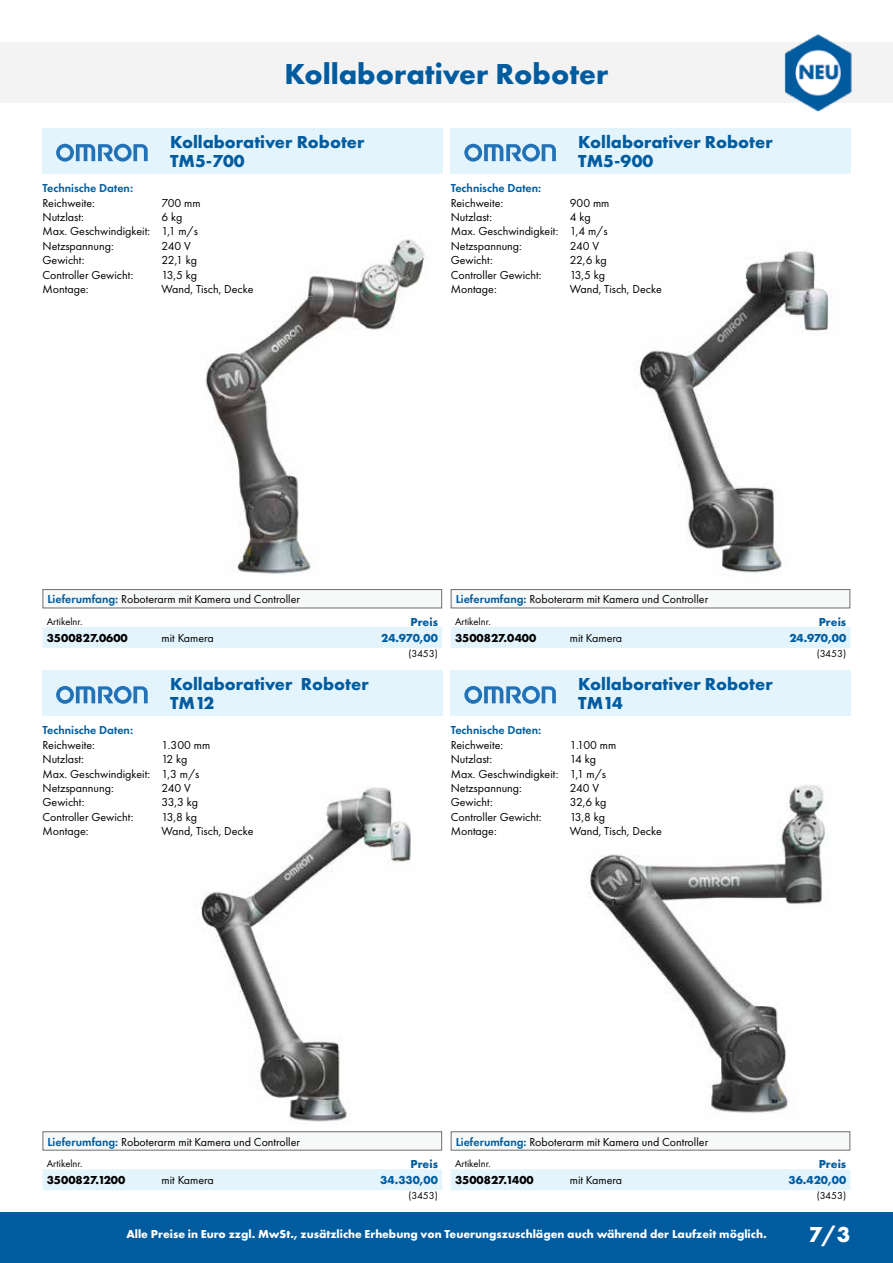
<style>
.page{position:relative;width:893px;height:1263px;background:#fff}
.page>*{position:absolute;margin:0;border:0;box-sizing:border-box;transform-origin:0 0}
.t1{font:700 30px "Futura PT";color:#005c9f}
.t2{font:700 22.5px "Futura PT";color:#fff}
.t3{font:700 18px/19.5px "Futura PT";color:#005c9f}
.t4{font:12px/14.4px "Futura PT";color:#000}
.t5{font:700 12px "Futura PT";color:#fff}
.t6{font:600 12px "Futura PT";color:#005c9f}
.t7{font:700 12px "Futura PT";color:#005c9f}
.t8{font:700 12px "Futura PT";color:#000}
.t9{font:10.5px "Futura PT";color:#000}
.s1{font-weight:600;color:#005c9f}
</style>
<div class="page">
<div style="left:0;top:1212px;width:893px;height:51px;background:#005c9f"></div>
<img style="left:588px;top:785px;width:241px;height:328px">
<div style="left:574px;top:670px;width:276px;height:46px;background:#e3f4fd"></div>
<div style="left:451px;top:670px;width:123px;height:46px;background:#e3f4fd"></div>
<svg style="left:464px;top:686px;width:92px;height:18px"></svg>
<div style="left:451px;top:1132px;width:399px;height:18px;background:#f7f8f8"></div>
<div style="left:451px;top:1131px;width:399px;height:19px;border:1px solid #6f6f6e"></div>
<div style="left:451px;top:1169px;width:399px;height:21px;background:#e3f4fd"></div>
<img style="left:205px;top:239px;width:220px;height:335px">
<div style="left:166px;top:128px;width:276px;height:45px;background:#e3f4fd"></div>
<div style="left:43px;top:128px;width:123px;height:45px;background:#e3f4fd"></div>
<svg style="left:56px;top:144px;width:92px;height:18px"></svg>
<div style="left:43px;top:589px;width:399px;height:19px;background:#f7f8f8"></div>
<div style="left:43px;top:589px;width:399px;height:19px;border:1px solid #6f6f6e"></div>
<div style="left:43px;top:627px;width:399px;height:21px;background:#e3f4fd"></div>
<img style="left:200px;top:787px;width:211px;height:335px">
<div style="left:166px;top:670px;width:276px;height:46px;background:#e3f4fd"></div>
<div style="left:43px;top:670px;width:123px;height:46px;background:#e3f4fd"></div>
<svg style="left:56px;top:686px;width:92px;height:18px"></svg>
<div style="left:43px;top:1132px;width:399px;height:18px;background:#f7f8f8"></div>
<div style="left:43px;top:1131px;width:399px;height:19px;border:1px solid #6f6f6e"></div>
<div style="left:43px;top:1169px;width:399px;height:21px;background:#e3f4fd"></div>
<img style="left:639px;top:248px;width:192px;height:325px">
<div style="left:574px;top:128px;width:276px;height:45px;background:#e3f4fd"></div>
<div style="left:451px;top:128px;width:123px;height:45px;background:#e3f4fd"></div>
<svg style="left:464px;top:144px;width:92px;height:18px"></svg>
<div style="left:451px;top:589px;width:399px;height:19px;background:#f7f8f8"></div>
<div style="left:451px;top:589px;width:399px;height:19px;border:1px solid #6f6f6e"></div>
<div style="left:451px;top:627px;width:399px;height:21px;background:#e3f4fd"></div>
<div style="left:0;top:43px;width:893px;height:60px;background:#f4f3f4"></div>
<img style="left:785px;top:35px;width:70px;height:77px">
<h1 class="t1" style="left:284px;top:55px;width:326px">Kollaborativer Roboter</h1>
<h3 class="t3" style="left:170px;top:131px;width:196px">Kollaborativer Roboter<br>TM5-700</h3>
<h3 class="t3" style="left:578px;top:131px;width:196px">Kollaborativer Roboter<br>TM5-900</h3>
<p class="t6" style="left:43px;top:181px;width:92px">Technische Daten:</p>
<p class="t4" style="left:43px;top:195px;width:54px">Reichweite:</p>
<p class="t4" style="left:162px;top:195px;width:41px">700 mm</p>
<p class="t4" style="left:43px;top:210px;width:43px">Nutzlast:</p>
<p class="t4" style="left:43px;top:210px;width:157px;text-indent:119px">6 kg<br>Max. Geschwindigkeit: 1,1 m/s<br>Netzspannung:</p>
<p class="t4" style="left:162px;top:238px;width:31px">240 V</p>
<p class="t6" style="left:451px;top:181px;width:92px">Technische Daten:</p>
<p class="t4" style="left:451px;top:195px;width:54px">Reichweite:</p>
<p class="t4" style="left:570px;top:195px;width:41px">900 mm</p>
<p class="t4" style="left:451px;top:210px;width:43px">Nutzlast:</p>
<p class="t4" style="left:451px;top:210px;width:158px;text-indent:119px">4 kg<br>Max. Geschwindigkeit: 1,4 m/s<br>Netzspannung:</p>
<p class="t4" style="left:570px;top:238px;width:31px">240 V</p>
<p class="t4" style="left:43px;top:253px;width:43px">Gewicht:</p>
<p class="t4" style="left:162px;top:253px;width:37px">22,1 kg</p>
<p class="t4" style="left:43px;top:267px;width:92px">Controller Gewicht:</p>
<p class="t4" style="left:162px;top:267px;width:37px">13,5 kg</p>
<p class="t4" style="left:43px;top:282px;width:47px">Montage:</p>
<p class="t4" style="left:162px;top:282px;width:94px">Wand, Tisch, Decke</p>
<p class="t4" style="left:451px;top:253px;width:43px">Gewicht:</p>
<p class="t4" style="left:570px;top:253px;width:38px">22,6 kg</p>
<p class="t4" style="left:451px;top:267px;width:92px">Controller Gewicht:</p>
<p class="t4" style="left:570px;top:267px;width:37px">13,5 kg</p>
<p class="t4" style="left:451px;top:282px;width:47px">Montage:</p>
<p class="t4" style="left:570px;top:282px;width:94px">Wand, Tisch, Decke</p>
<p class="t4" style="left:48px;top:592px;width:254px"><span class="s1">Lieferumfang:</span> Roboterarm mit Kamera und Controller</p>
<p class="t9" style="left:47px;top:615px;width:37px">Artikelnr.</p>
<p class="t7" style="left:411px;top:614px;width:29px">Preis</p>
<p class="t8" style="left:47px;top:630px;width:83px">3500827.0600</p>
<p class="t4" style="left:162px;top:631px;width:54px">mit Kamera</p>
<p class="t7" style="left:381px;top:630px;width:58px">24.970,00</p>
<p class="t9" style="left:408px;top:647px;width:31px">(3453)</p>
<h3 class="t3" style="left:170px;top:674px;width:200px">Kollaborativer Roboter<br>TM12</h3>
<p class="t6" style="left:43px;top:723px;width:92px">Technische Daten:</p>
<p class="t4" style="left:43px;top:737px;width:54px">Reichweite:</p>
<p class="t4" style="left:162px;top:737px;width:50px">1.300 mm</p>
<p class="t4" style="left:43px;top:752px;width:43px">Nutzlast:</p>
<p class="t4" style="left:43px;top:752px;width:158px;text-indent:119px">12 kg<br>Max. Geschwindigkeit: 1,3 m/s<br>Netzspannung:</p>
<p class="t4" style="left:162px;top:781px;width:31px">240 V</p>
<p class="t4" style="left:43px;top:795px;width:43px">Gewicht:</p>
<p class="t4" style="left:162px;top:795px;width:38px">33,3 kg</p>
<p class="t4" style="left:43px;top:809px;width:92px">Controller Gewicht:</p>
<p class="t4" style="left:162px;top:809px;width:37px">13,8 kg</p>
<p class="t4" style="left:43px;top:824px;width:47px">Montage:</p>
<p class="t4" style="left:162px;top:824px;width:94px">Wand, Tisch, Decke</p>
<p class="t4" style="left:456px;top:592px;width:254px"><span class="s1">Lieferumfang:</span> Roboterarm mit Kamera und Controller</p>
<p class="t9" style="left:455px;top:615px;width:37px">Artikelnr.</p>
<p class="t7" style="left:819px;top:614px;width:29px">Preis</p>
<p class="t8" style="left:455px;top:630px;width:83px">3500827.0400</p>
<p class="t4" style="left:570px;top:631px;width:54px">mit Kamera</p>
<p class="t7" style="left:789px;top:630px;width:58px">24.970,00</p>
<p class="t9" style="left:817px;top:647px;width:31px">(3453)</p>
<h3 class="t3" style="left:578px;top:674px;width:196px">Kollaborativer Roboter<br>TM14</h3>
<p class="t6" style="left:451px;top:723px;width:92px">Technische Daten:</p>
<p class="t4" style="left:451px;top:737px;width:54px">Reichweite:</p>
<p class="t4" style="left:570px;top:737px;width:48px">1.100 mm</p>
<p class="t4" style="left:451px;top:752px;width:43px">Nutzlast:</p>
<p class="t4" style="left:451px;top:752px;width:157px;text-indent:119px">14 kg<br>Max. Geschwindigkeit: 1,1 m/s<br>Netzspannung:</p>
<p class="t4" style="left:570px;top:781px;width:31px">240 V</p>
<p class="t4" style="left:451px;top:795px;width:43px">Gewicht:</p>
<p class="t4" style="left:570px;top:795px;width:38px">32,6 kg</p>
<p class="t4" style="left:451px;top:809px;width:92px">Controller Gewicht:</p>
<p class="t4" style="left:570px;top:809px;width:37px">13,8 kg</p>
<p class="t4" style="left:451px;top:824px;width:47px">Montage:</p>
<p class="t4" style="left:570px;top:824px;width:94px">Wand, Tisch, Decke</p>
<p class="t4" style="left:48px;top:1134px;width:254px"><span class="s1">Lieferumfang:</span> Roboterarm mit Kamera und Controller</p>
<p class="t9" style="left:47px;top:1157px;width:37px">Artikelnr.</p>
<p class="t7" style="left:411px;top:1156px;width:29px">Preis</p>
<p class="t8" style="left:47px;top:1172px;width:80px">3500827.1200</p>
<p class="t4" style="left:162px;top:1173px;width:54px">mit Kamera</p>
<p class="t7" style="left:380px;top:1172px;width:59px">34.330,00</p>
<p class="t9" style="left:408px;top:1189px;width:31px">(3453)</p>
<p class="t4" style="left:456px;top:1134px;width:254px"><span class="s1">Lieferumfang:</span> Roboterarm mit Kamera und Controller</p>
<p class="t9" style="left:455px;top:1157px;width:37px">Artikelnr.</p>
<p class="t7" style="left:819px;top:1156px;width:29px">Preis</p>
<p class="t8" style="left:455px;top:1172px;width:80px">3500827.1400</p>
<p class="t4" style="left:570px;top:1173px;width:54px">mit Kamera</p>
<p class="t7" style="left:788px;top:1172px;width:59px">36.420,00</p>
<p class="t9" style="left:817px;top:1189px;width:31px">(3453)</p>
<p class="t5" style="left:126px;top:1226px;width:642px">Alle Preise in Euro zzgl. MwSt., zusätzliche Erhebung von Teuerungszuschlägen auch während der Laufzeit möglich.</p>
<h2 class="t2" style="left:808px;top:1220px;width:44px">7/3</h2>
</div>
